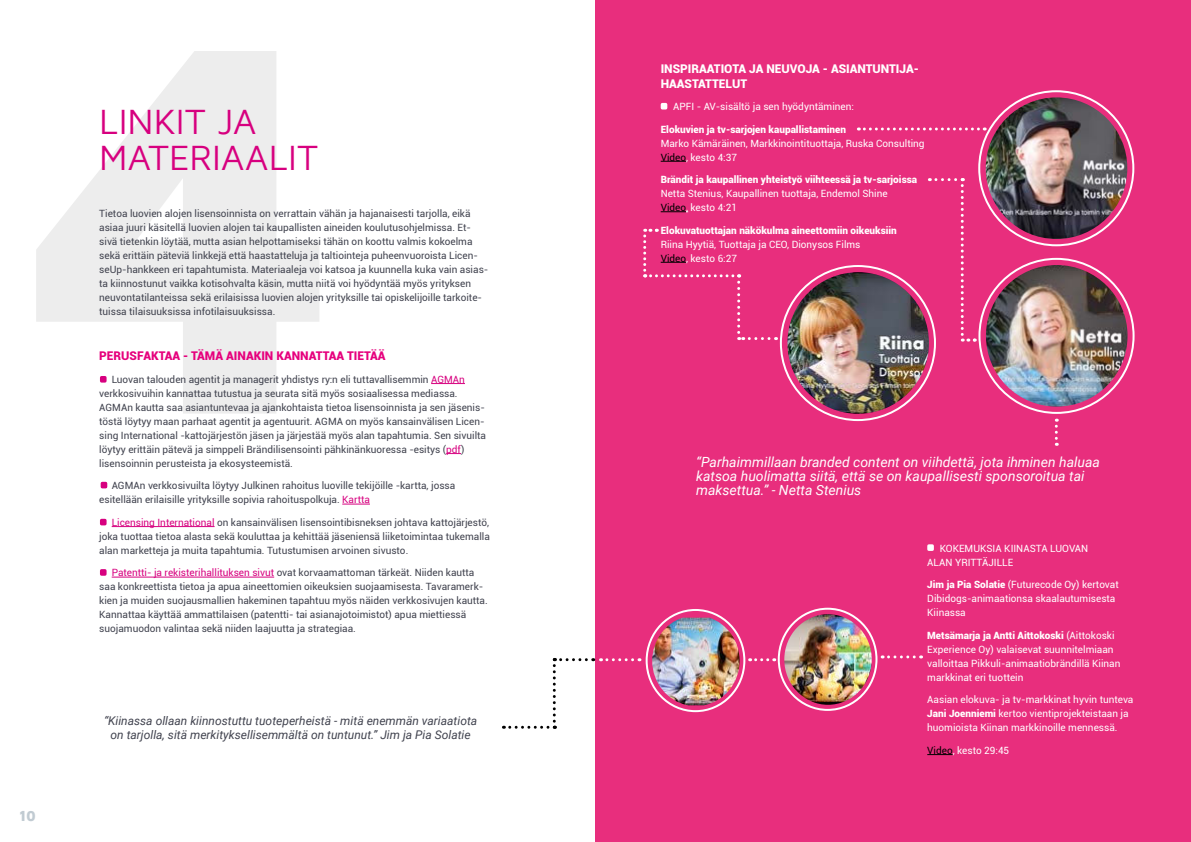
<style>
.page{position:relative;width:1191px;height:842px;background:#fff}
.page>*{position:absolute;margin:0;border:0;box-sizing:border-box;transform-origin:0 0}
.t1{font:36px/36px "Maven Pro";letter-spacing:.005em;color:#d7007f}
.t2{font:900 15px "Maven Pro";color:#c1cbd2}
.t3{font:italic 14px/14px "Roboto";color:#fff}
.t4{font:italic 12px/14px "Roboto";color:#40424e;text-align:center}
.t5{font:900 12px/14px "Roboto";color:#fff}
.t6{font:900 12px "Roboto";color:#e6007d}
.t7{font:10px/14px "Roboto";color:#40424e}
.t8{font:10px/14px "Roboto";color:#fff}
.t9{font:900 10px "Roboto";color:#fff}
.s1{color:#d7007f}
.s2{color:#000}
.s3{font-weight:900}
</style>
<div class="page">
<div style="left:595px;top:0;width:596px;height:842px;background:#e82e7d"></div>
<svg style="left:36px;top:51px;width:283px;height:363px;fill:#ededed"></svg>
<hr style="left:431px;top:383px;width:34px;height:1px;background:#d7007f">
<svg style="left:446px;top:453px;width:15px;height:1px"></svg>
<svg style="left:342px;top:504px;width:28px;height:1px"></svg>
<hr style="left:112px;top:526px;width:103px;height:1px;background:#d7007f">
<hr style="left:112px;top:577px;width:162px;height:1px;background:#d7007f">
<svg style="left:660px;top:161px;width:26px;height:1px"></svg>
<svg style="left:660px;top:211px;width:28px;height:1px"></svg>
<svg style="left:100px;top:376px;width:7px;height:7px"></svg>
<svg style="left:101px;top:482px;width:6px;height:6px"></svg>
<svg style="left:100px;top:519px;width:7px;height:6px"></svg>
<svg style="left:100px;top:569px;width:7px;height:7px"></svg>
<img style="left:787px;top:272px;width:142px;height:142px;border-radius:71px">
<img style="left:985px;top:97px;width:142px;height:142px;border-radius:71px">
<img style="left:986px;top:265px;width:141px;height:142px;border-radius:71px">
<svg style="left:858px;top:127px;width:127px;height:3px"></svg>
<svg style="left:927px;top:754px;width:25px;height:1px"></svg>
<svg style="left:660px;top:103px;width:7px;height:7px"></svg>
<svg style="left:936px;top:178px;width:39px;height:164px"></svg>
<svg style="left:643px;top:229px;width:100px;height:111px"></svg>
<svg style="left:749px;top:337px;width:27px;height:3px"></svg>
<svg style="left:927px;top:544px;width:7px;height:7px"></svg>
<svg style="left:882px;top:655px;width:39px;height:3px"></svg>
<svg style="left:1054px;top:419px;width:3px;height:27px"></svg>
<svg style="left:510px;top:658px;width:76px;height:71px"></svg>
<svg style="left:600px;top:658px;width:32px;height:3px"></svg>
<img style="left:784px;top:614px;width:87px;height:91px">
<div style="left:777px;top:608px;width:100px;height:103px;border:2px solid #fff;border-radius:50%"></div>
<svg style="left:749px;top:658px;width:18px;height:3px"></svg>
<img style="left:652px;top:618px;width:87px;height:87px">
<div style="left:645px;top:609px;width:100px;height:103px;border:2px solid #fff;border-radius:50%"></div>
<h2 class="t2" style="left:19px;top:807px;width:18px">10</h2>
<h1 class="t1" style="left:99px;top:104px;width:220px">LINKIT JA<br>MATERIAALIT</h1>
<p class="t7" style="left:99px;top:207px;width:391px">Tietoa luovien alojen lisensoinnista on verrattain vähän ja hajanaisesti tarjolla, eikä asiaa juuri käsitellä luovien alojen tai kaupallisten aineiden koulutusohjelmissa. Et&shy;sivä tietenkin löytää, mutta asian helpottamiseksi tähän on koottu valmis kokoelma sekä erittäin päteviä linkkejä että haastatteluja ja taltiointeja puheenvuoroista Licen&shy;seUp-hankkeen eri tapahtumista. Materiaaleja voi katsoa ja kuunnella kuka vain asias&shy;ta kiinnostunut vaikka kotisohvalta käsin, mutta niitä voi hyödyntää myös yrityksen neuvontatilanteissa sekä erilaisissa luovien alojen yrityksille tai opiskelijoille tarkoite&shy;tuissa tilaisuuksissa infotilaisuuksissa.</p>
<p class="t6" style="left:99px;top:351px;width:288px">PERUSFAKTAA - TÄMÄ AINAKIN KANNATTAA TIETÄÄ</p>
<p class="t7" style="left:99px;top:373px;width:388px;text-indent:12px">Luovan talouden agentit ja managerit yhdistys ry:n eli tuttavallisemmin <span class="s1">AGMAn </span>verkkosivuihin kannattaa tutustua ja seurata sitä myös sosiaalisessa mediassa.<br>AGMAn kautta saa asiantuntevaa ja ajankohtaista tietoa lisensoinnista ja sen jäsenis&shy;töstä löytyy maan parhaat agentit ja agentuurit. AGMA on myös kansainvälisen Licen&shy;sing International -kattojärjestön jäsen ja järjestää myös alan tapahtumia. Sen sivuilta löytyy erittäin pätevä ja simppeli Brändilisensointi pähkinänkuoressa -esitys (<span class="s1">pdf</span>) lisensoinnin perusteista ja ekosysteemistä.</p>
<p class="t7" style="left:99px;top:479px;width:357px;text-indent:12px">AGMAn verkkosivuilta löytyy Julkinen rahoitus luoville tekijöille -kartta, jossa esitellään erilaisille yrityksille sopivia rahoituspolkuja. <span class="s1">Kartta</span></p>
<p class="t7" style="left:99px;top:516px;width:392px;text-align:justify;text-indent:12px"><span class="s1">Licensing International</span> on kansainvälisen lisensointibisneksen johtava kattojärjestö, joka tuottaa tietoa alasta sekä kouluttaa ja kehittää jäseniensä liiketoimintaa tukemalla alan marketteja ja muita tapahtumia. Tutustumisen arvoinen sivusto.</p>
<p class="t7" style="left:99px;top:566px;width:390px;text-indent:12px"><span class="s1">Patentti- ja rekisterihallituksen sivut</span> ovat korvaamattoman tärkeät. Niiden kautta saa konkreettista tietoa ja apua aineettomien oikeuksien suojaamisesta. Tavaramerk&shy;kien ja muiden suojausmallien hakeminen tapahtuu myös näiden verkkosivujen kautta.<br>Kannattaa käyttää ammattilaisen (patentti- tai asianajotoimistot) apua miettiessä suojamuodon valintaa sekä niiden laajuutta ja strategiaa.</p>
<p class="t4" style="left:104px;top:714px;width:375px">“Kiinassa ollaan kiinnostuttu tuoteperheistä - mitä enemmän variaatiota on tarjolla, sitä merkityksellisemmältä on tuntunut.” Jim ja Pia Solatie</p>
<p class="t5" style="left:660px;top:63px;width:260px">INSPIRAATIOTA JA NEUVOJA - ASIANTUNTIJA-<br>HAASTATTELUT</p>
<p class="t8" style="left:673px;top:100px;width:182px">APFI - AV-sisältö ja sen hyödyntäminen:</p>
<p class="t9" style="left:660px;top:125px;width:187px">Elokuvien ja tv-sarjojen kaupallistaminen</p>
<p class="t8" style="left:660px;top:137px;width:265px">Marko Kämäräinen, Markkinointituottaja, Ruska Consulting<br><span class="s2">Video</span>, kesto 4:37</p>
<p class="t9" style="left:660px;top:175px;width:258px">Brändit ja kaupallinen yhteistyö viihteessä ja tv-sarjoissa</p>
<p class="t8" style="left:660px;top:187px;width:228px">Netta Stenius, Kaupallinen tuottaja, Endemol Shine<br><span class="s2">Video</span>, kesto 4:21</p>
<p class="t9" style="left:660px;top:226px;width:238px">Elokuvatuottajan näkökulma aineettomiin oikeuksiin</p>
<p class="t8" style="left:660px;top:238px;width:201px">Riina Hyytiä, Tuottaja ja CEO, Dionysos Films<br><span class="s2">Video</span>, kesto 6:27</p>
<h3 class="t3" style="left:696px;top:456px;width:405px">“Parhaimmillaan branded content on viihdettä, jota ihminen haluaa katsoa huolimatta siitä, että se on kaupallisesti sponsoroitua tai maksettua.” - Netta Stenius</h3>
<p class="t8" style="left:927px;top:542px;width:163px;text-indent:12px">KOKEMUKSIA KIINASTA LUOVAN<br>ALAN YRITTÄJILLE</p>
<p class="t8" style="left:927px;top:578px;width:193px"><span class="s3">Jim ja Pia Solatie</span> (Futurecode Oy) kertovat<br>Dibidogs-animaationsa skaalautumisesta<br>Kiinassa</p>
<p class="t8" style="left:927px;top:629px;width:195px"><span class="s3">Metsämarja ja Antti Aittokoski</span> (Aittokoski Experience Oy) valaisevat suunnitelmiaan valloittaa Pikkuli-animaatiobrändillä Kiinan markkinat eri tuottein</p>
<p class="t8" style="left:927px;top:693px;width:208px">Aasian elokuva- ja tv-markkinat hyvin tunteva<br><span class="s3">Jani Joenniemi</span> kertoo vientiprojekteistaan ja huomioista Kiinan markkinoille mennessä.</p>
<p class="t8" style="left:927px;top:744px;width:83px"><span class="s2">Video</span>, kesto 29:45</p>
</div>
